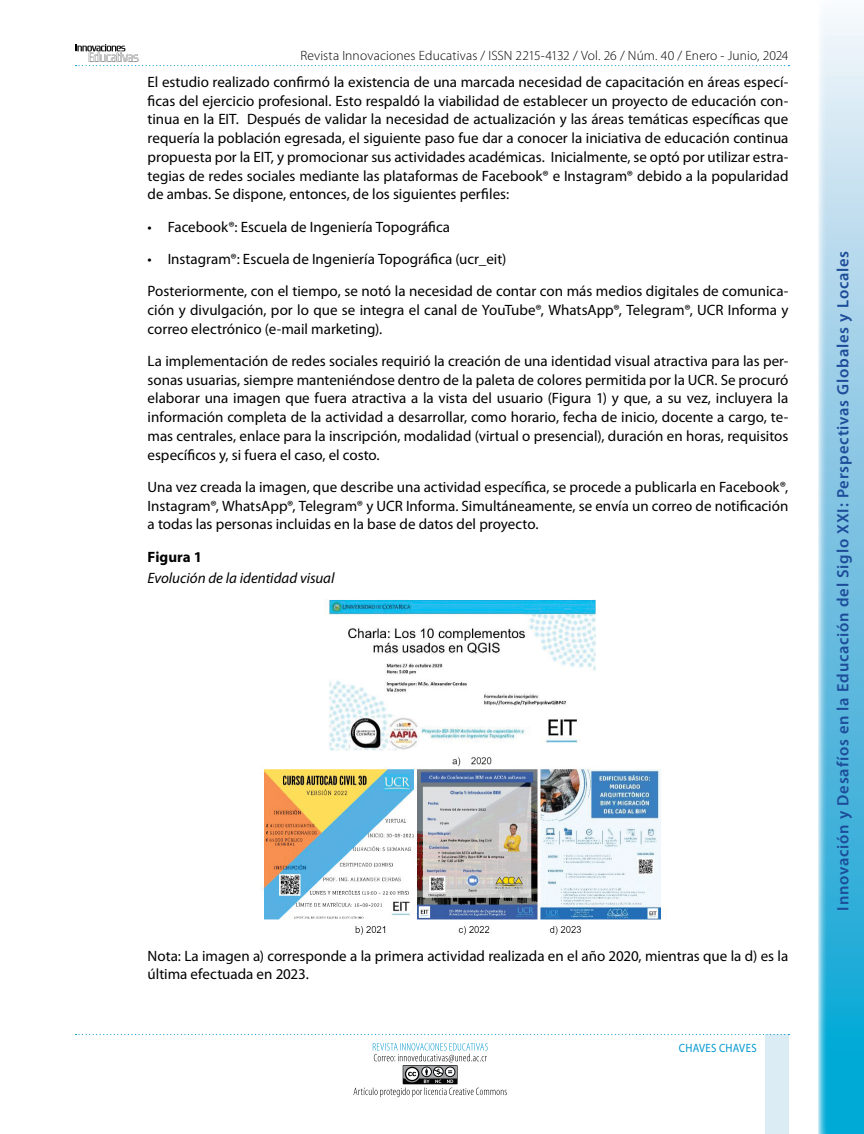
<style>
.page{position:relative;width:864px;height:1134px;background:#fff}
.page>*{position:absolute;margin:0;border:0;box-sizing:border-box;transform-origin:0 0}
.t1{font:600 16.5px "Myriad Pro";letter-spacing:.05em;color:#1d4c99}
.t2{font:15px/18.8px "Myriad Pro";color:#000;text-align:justify}
.t3{font:italic 15px "Myriad Pro";color:#000}
.t4{font:700 15px "Myriad Pro";letter-spacing:.005em;color:#000}
.t5{font:300 13.5px "Myriad Pro";letter-spacing:.01em;color:#000}
.t6{font:12px "Myriad Pro";letter-spacing:.025em;color:#0098ce;scale:.9 1}
</style>
<div class="page">
<svg style="left:76px;top:44px;width:713px;height:22px"></svg>
<div style="left:765px;top:1034px;width:23px;height:100px;background:#dcecf5"></div>
<svg style="left:76px;top:1034px;width:713px;height:1px"></svg>
<svg style="left:354px;top:1043px;width:153px;height:54px"></svg>
<svg style="left:818px;top:18px;width:46px;height:1116px;background:#7dc8e5"></svg>
<img style="left:260px;top:600px;width:401px;height:335px">
<p class="t5" style="left:300px;top:48px;width:489px">Revista Innovaciones Educativas / ISSN 2215-4132 / Vol. 26 / Núm. 40 / Enero - Junio, 2024</p>
<p class="t2" style="left:148px;top:73px;width:642px">El estudio realizado confirmó la existencia de una marcada necesidad de capacitación en áreas especí&shy;ficas del ejercicio profesional. Esto respaldó la viabilidad de establecer un proyecto de educación con&shy;tinua en la EIT. Después de validar la necesidad de actualización y las áreas temáticas específicas que requería la población egresada, el siguiente paso fue dar a conocer la iniciativa de educación continua propuesta por la EIT, y promocionar sus actividades académicas. Inicialmente, se optó por utilizar estra&shy;tegias de redes sociales mediante las plataformas de Facebook® e Instagram® debido a la popularidad de ambas. Se dispone, entonces, de los siguientes perfiles:</p>
<p class="t2" style="left:148px;top:217px;width:304px">• Facebook®: Escuela de Ingeniería Topográfica</p>
<p class="t2" style="left:148px;top:243px;width:642px;line-height:32.2px">• Instagram®: Escuela de Ingeniería Topográfica (ucr_eit)<br>Posteriormente, con el tiempo, se notó la necesidad de contar con más medios digitales de comunica-</p>
<p class="t2" style="left:148px;top:301px;width:642px">ción y divulgación, por lo que se integra el canal de YouTube®, WhatsApp®, Telegram®, UCR Informa y correo electrónico (e-mail marketing).</p>
<p class="t2" style="left:148px;top:352px;width:642px">La implementación de redes sociales requirió la creación de una identidad visual atractiva para las per&shy;sonas usuarias, siempre manteniéndose dentro de la paleta de colores permitida por la UCR. Se procuró elaborar una imagen que fuera atractiva a la vista del usuario (Figura 1) y que, a su vez, incluyera la información completa de la actividad a desarrollar, como horario, fecha de inicio, docente a cargo, te&shy;mas centrales, enlace para la inscripción, modalidad (virtual o presencial), duración en horas, requisitos específicos y, si fuera el caso, el costo.</p>
<p class="t2" style="left:148px;top:478px;width:642px">Una vez creada la imagen, que describe una actividad específica, se procede a publicarla en Facebook®, Instagram®, WhatsApp®, Telegram® y UCR Informa. Simultáneamente, se envía un correo de notificación a todas las personas incluidas en la base de datos del proyecto.</p>
<p class="t4" style="left:148px;top:547px;width:56px">Figura 1</p>
<p class="t3" style="left:148px;top:570px;width:188px">Evolución de la identidad visual</p>
<p class="t2" style="left:148px;top:946px;width:642px">Nota: La imagen a) corresponde a la primera actividad realizada en el año 2020, mientras que la d) es la última efectuada en 2023.</p>
<p class="t6" style="left:679px;top:1041px;width:88px">CHAVES CHAVES</p>
<p class="t1" style="left:834px;top:911px;width:661px;rotate:-90deg">Innovación y Desafíos en la Educación del Siglo XXI: Perspectivas Globales y Locales</p>
</div>
